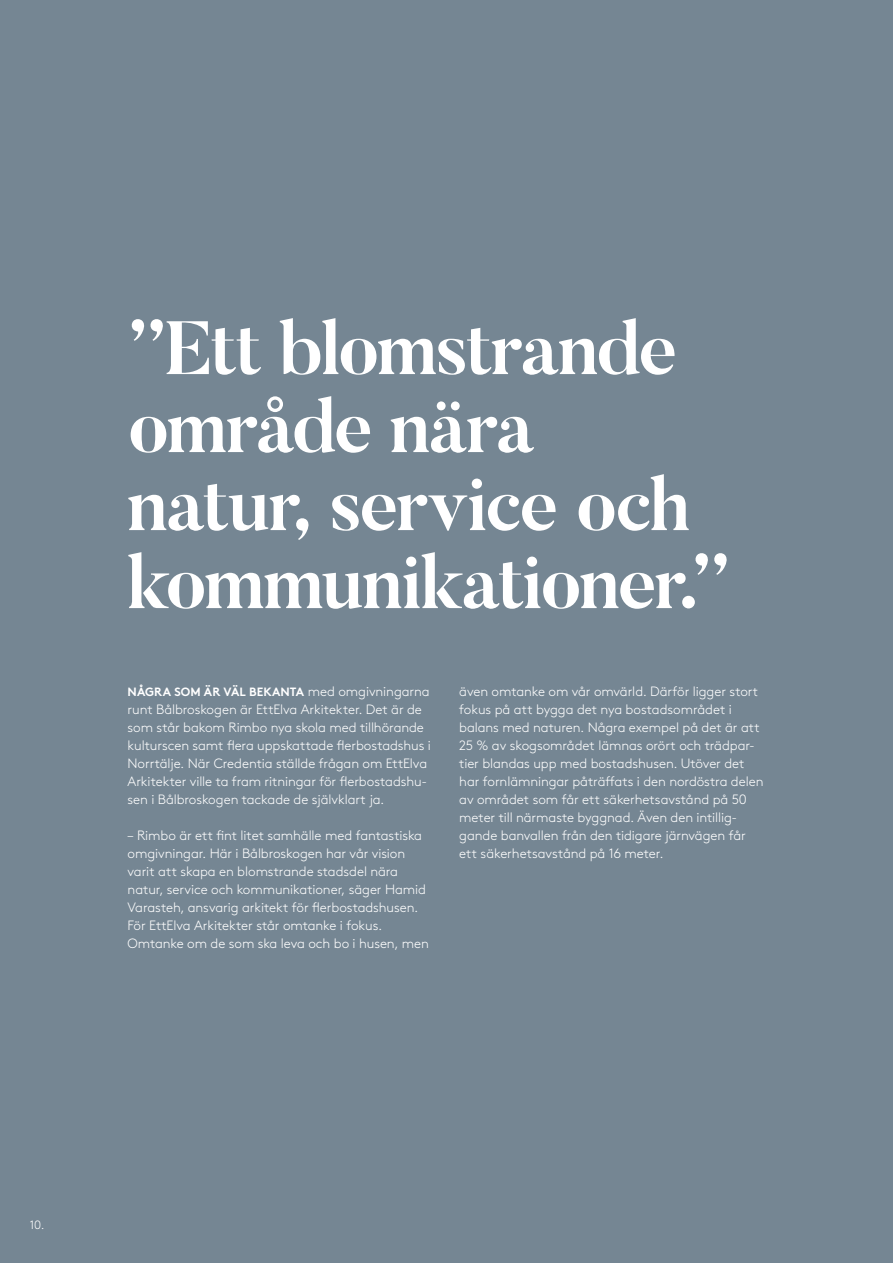
<style>
.page{position:relative;width:893px;height:1263px;background:#758693}
.page>*{position:absolute;margin:0;border:0;box-sizing:border-box;transform-origin:0 0}
.t1{font:700 75px/78px "Butler";letter-spacing:-.03em;color:#fff}
.t2{font:300 13.5px/18px "Brown Std";letter-spacing:-.005em;color:#fff}
.t3{font:700 12px "Brown Std";letter-spacing:.005em;color:#fff}
.t4{font:300 12px "Brown Std";color:#fff}
.s1{font-weight:300;font-size:13.5px}
</style>
<div class="page">
<h1 class="t1" style="left:128px;top:310px;width:604px">”Ett blomstrande område nära natur, service och kommunikationer.”</h1>
<p class="t3" style="left:128px;top:685px;width:304px">NÅGRA SOM ÄR VÄL BEKANTA <span class="s1">med omgivningarna</span></p>
<p class="t2" style="left:128px;top:701px;width:305px">runt Bålbroskogen är EttElva Arkitekter. Det är de som står bakom Rimbo nya skola med tillhörande kulturscen samt flera uppskattade flerbostadshus i Norrtälje. När Credentia ställde frågan om EttElva Arkitekter ville ta fram ritningar för flerbostadshu&shy;sen i Bålbroskogen tackade de självklart ja.</p>
<p class="t2" style="left:128px;top:827px;width:303px">– Rimbo är ett fint litet samhälle med fantastiska omgivningar. Här i Bålbroskogen har vår vision varit att skapa en blomstrande stadsdel nära natur, service och kommunikationer, säger Hamid Varasteh, ansvarig arkitekt för flerbostadshusen.<br>För EttElva Arkitekter står omtanke i fokus.<br>Omtanke om de som ska leva och bo i husen, men</p>
<p class="t2" style="left:459px;top:683px;width:306px">även omtanke om vår omvärld. Därför ligger stort fokus på att bygga det nya bostadsområdet i balans med naturen. Några exempel på det är att 25 % av skogsområdet lämnas orört och trädpar&shy;tier blandas upp med bostadshusen. Utöver det har fornlämningar påträffats i den nordöstra delen av området som får ett säkerhetsavstånd på 50 meter till närmaste byggnad. Även den intillig&shy;gande banvallen från den tidigare järnvägen får ett säkerhetsavstånd på 16 meter.</p>
<p class="t4" style="left:30px;top:1218px;width:16px">10.</p>
</div>
